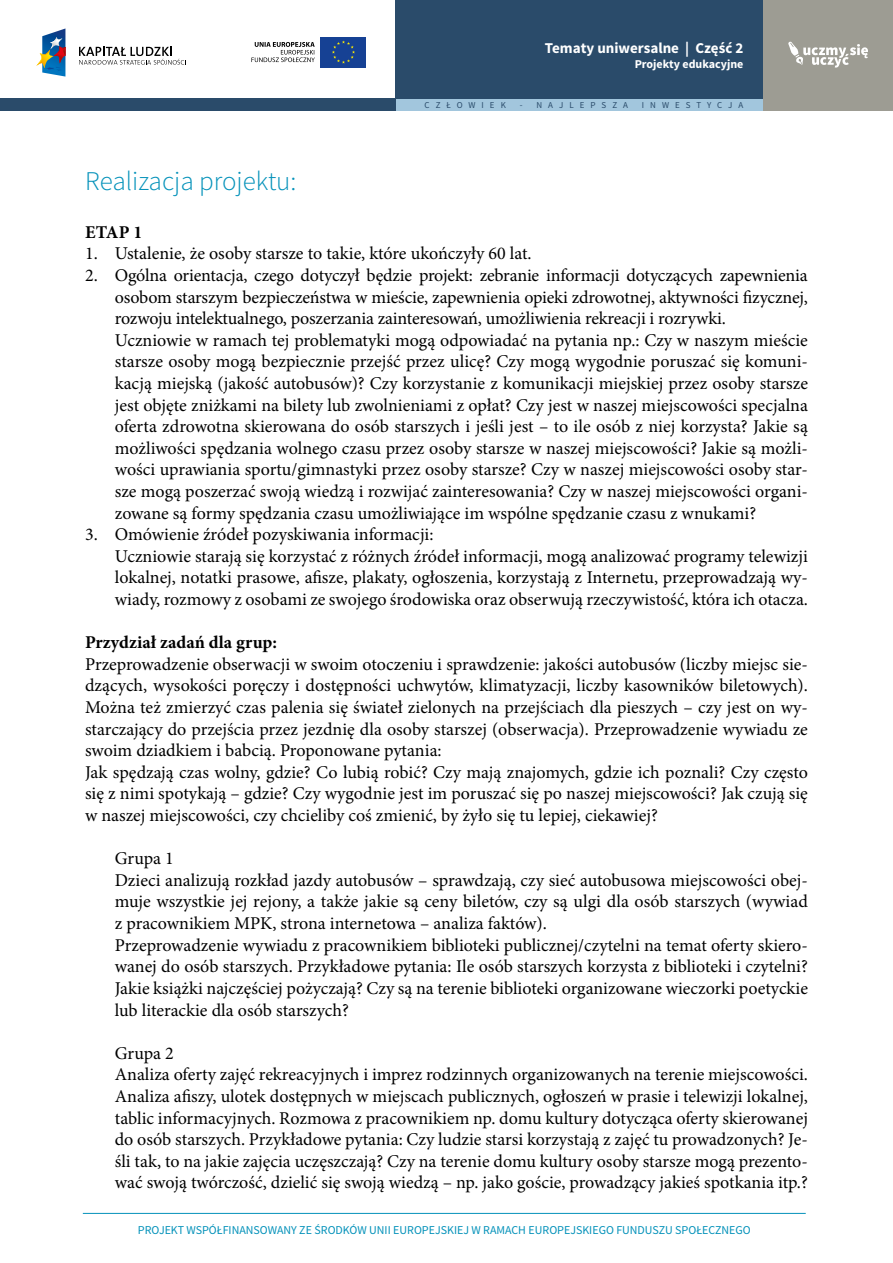
<style>
.page{position:relative;width:893px;height:1263px;background:#fff}
.page>*{position:absolute;margin:0;border:0;box-sizing:border-box;transform-origin:0 0}
.t1{font:300 27px "Source Sans Pro";color:#0592ba}
.t2{font:18px/21.6px "Minion Pro";color:#000}
.t3{font:700 18px "Minion Pro";color:#000}
.t4{font:700 15px "Source Sans Pro";color:#fff}
.t5{font:12px "Source Sans Pro";color:#0592ba}
.t6{font:700 12px "Source Sans Pro";color:#fff}
.t7{font:9px "Source Sans Pro";letter-spacing:.67em;color:#2a4b6a}
</style>
<div class="page">
<div style="left:395px;top:99px;width:368px;height:12px;background:#a2c6dd"></div>
<div style="left:0;top:99px;width:395px;height:12px;background:#2a4b6a"></div>
<div style="left:763px;top:0;width:130px;height:111px;background:#9d9c93"></div>
<div style="left:395px;top:0;width:368px;height:99px;background:#2a4b6a"></div>
<svg style="left:788px;top:42px;width:80px;height:26px"></svg>
<hr style="left:83px;top:1213px;width:723px;height:1px;background:#0592ba">
<svg style="left:79px;top:47px;width:107px;height:18px"></svg>
<svg style="left:36px;top:28px;width:29px;height:49px"></svg>
<div style="left:320px;top:37px;width:46px;height:30px;background:#164194"></div>
<svg style="left:332px;top:40px;width:23px;height:24px"></svg>
<svg style="left:251px;top:42px;width:64px;height:20px"></svg>
<p class="t4" style="left:545px;top:39px;width:200px">Tematy uniwersalne | Część 2</p>
<p class="t6" style="left:635px;top:56px;width:110px">Projekty edukacyjne</p>
<p class="t7" style="left:425px;top:100px;width:83px">CZŁOWIEK</p>
<p class="t7" style="left:520px;top:100px;width:110px">- NAJLEPSZA</p>
<p class="t7" style="left:642px;top:100px;width:103px">INWESTYCJA</p>
<h1 class="t1" style="left:85px;top:165px;width:213px">Realizacja projektu:</h1>
<p class="t3" style="left:85px;top:219px;width:59px">ETAP 1</p>
<p class="t2" style="left:85px;top:243px;width:448px">1. Ustalenie, że osoby starsze to takie, które ukończyły 60 lat.</p>
<p class="t2" style="left:115px;top:265px;width:695px;text-indent:-30px">2. Ogólna orientacja, czego dotyczył będzie projekt: zebranie informacji dotyczących zapewnienia osobom starszym bezpieczeństwa w mieście, zapewnienia opieki zdrowotnej, aktywności fizycznej, rozwoju intelektualnego, poszerzania zainteresowań, umożliwienia rekreacji i rozrywki.<br>Uczniowie w ramach tej problematyki mogą odpowiadać na pytania np.: Czy w naszym mieście starsze osoby mogą bezpiecznie przejść przez ulicę? Czy mogą wygodnie poruszać się komuni&shy;kacją miejską (jakość autobusów)? Czy korzystanie z komunikacji miejskiej przez osoby starsze jest objęte zniżkami na bilety lub zwolnieniami z opłat? Czy jest w naszej miejscowości specjalna oferta zdrowotna skierowana do osób starszych i jeśli jest – to ile osób z niej korzysta? Jakie są możliwości spędzania wolnego czasu przez osoby starsze w naszej miejscowości? Jakie są możli&shy;wości uprawiania sportu/gimnastyki przez osoby starsze? Czy w naszej miejscowości osoby star&shy;sze mogą poszerzać swoją wiedzą i rozwijać zainteresowania? Czy w naszej miejscowości organi&shy;zowane są formy spędzania czasu umożliwiające im wspólne spędzanie czasu z wnukami?</p>
<p class="t2" style="left:115px;top:524px;width:695px;text-indent:-30px">3. Omówienie źródeł pozyskiwania informacji:<br>Uczniowie starają się korzystać z różnych źródeł informacji, mogą analizować programy telewizji lokalnej, notatki prasowe, afisze, plakaty, ogłoszenia, korzystają z Internetu, przeprowadzają wy&shy;wiady, rozmowy z osobami ze swojego środowiska oraz obserwują rzeczywistość, która ich otacza.</p>
<p class="t3" style="left:85px;top:630px;width:194px">Przydział zadań dla grup:</p>
<p class="t2" style="left:85px;top:653px;width:724px">Przeprowadzenie obserwacji w swoim otoczeniu i sprawdzenie: jakości autobusów (liczby miejsc sie&shy;dzących, wysokości poręczy i dostępności uchwytów, klimatyzacji, liczby kasowników biletowych).<br>Można też zmierzyć czas palenia się świateł zielonych na przejściach dla pieszych – czy jest on wy&shy;starczający do przejścia przez jezdnię dla osoby starszej (obserwacja). Przeprowadzenie wywiadu ze swoim dziadkiem i babcią. Proponowane pytania:<br>Jak spędzają czas wolny, gdzie? Co lubią robić? Czy mają znajomych, gdzie ich poznali? Czy często się z nimi spotykają – gdzie? Czy wygodnie jest im poruszać się po naszej miejscowości? Jak czują się w naszej miejscowości, czy chcieliby coś zmienić, by żyło się tu lepiej, ciekawiej?</p>
<p class="t2" style="left:115px;top:848px;width:695px">Grupa 1<br>Dzieci analizują rozkład jazdy autobusów – sprawdzają, czy sieć autobusowa miejscowości obej&shy;muje wszystkie jej rejony, a także jakie są ceny biletów, czy są ulgi dla osób starszych (wywiad z pracownikiem MPK, strona internetowa – analiza faktów).<br>Przeprowadzenie wywiadu z pracownikiem biblioteki publicznej/czytelni na temat oferty skiero&shy;wanej do osób starszych. Przykładowe pytania: Ile osób starszych korzysta z biblioteki i czytelni?<br>Jakie książki najczęściej pożyczają? Czy są na terenie biblioteki organizowane wieczorki poetyckie lub literackie dla osób starszych?</p>
<p class="t2" style="left:115px;top:1042px;width:695px">Grupa 2<br>Analiza oferty zajęć rekreacyjnych i imprez rodzinnych organizowanych na terenie miejscowości.<br>Analiza afiszy, ulotek dostępnych w miejscach publicznych, ogłoszeń w prasie i telewizji lokalnej, tablic informacyjnych. Rozmowa z pracownikiem np. domu kultury dotycząca oferty skierowanej do osób starszych. Przykładowe pytania: Czy ludzie starsi korzystają z zajęć tu prowadzonych? Je&shy;śli tak, to na jakie zajęcia uczęszczają? Czy na terenie domu kultury osoby starsze mogą prezento&shy;wać swoją twórczość, dzielić się swoją wiedzą – np. jako goście, prowadzący jakieś spotkania itp.?</p>
<p class="t5" style="left:138px;top:1222px;width:614px">PROJEKT WSPÓŁFINANSOWANY ZE ŚRODKÓW UNII EUROPEJSKIEJ W RAMACH EUROPEJSKIEGO FUNDUSZU SPOŁECZNEGO</p>
</div>
